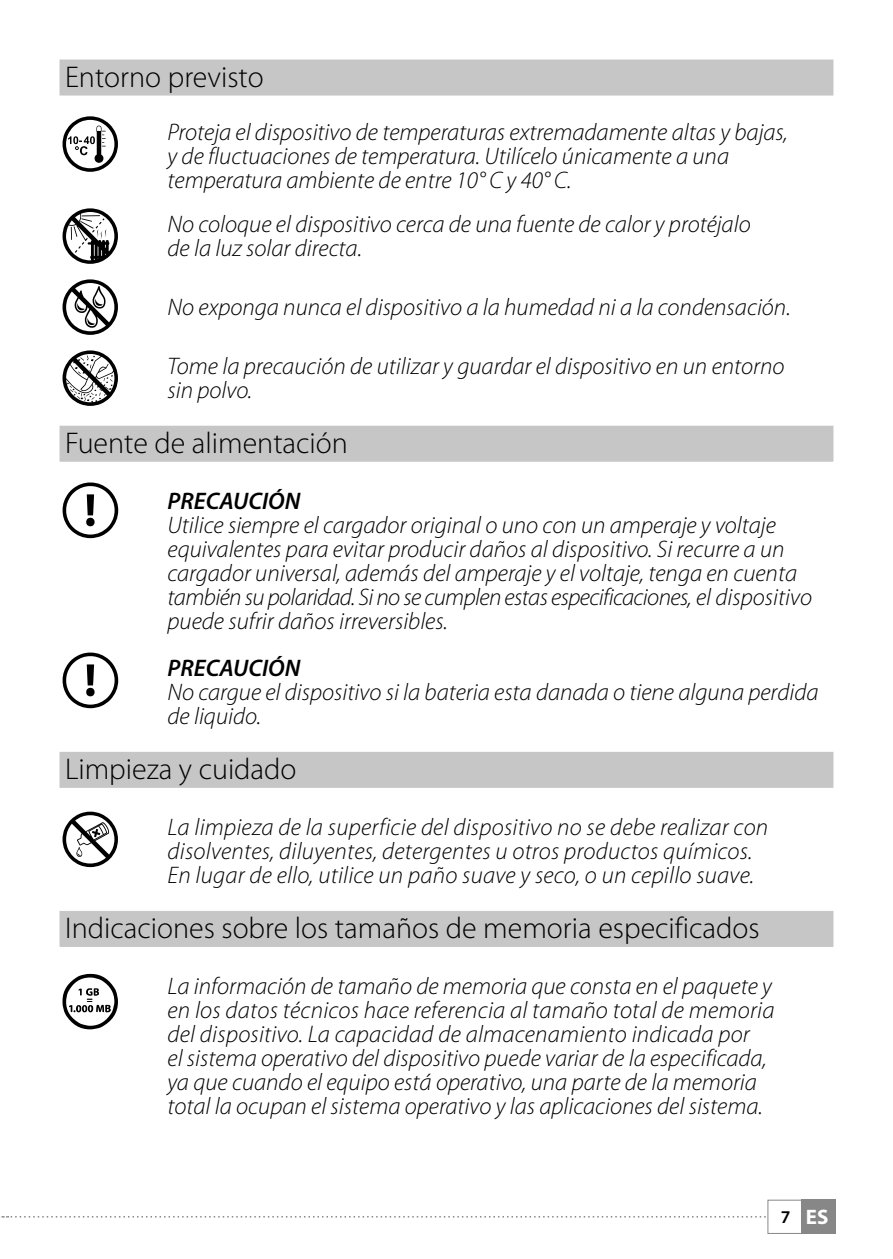
<style>
.page{position:relative;width:893px;height:1259px;background:#fff}
.page>*{position:absolute;margin:0;border:0;box-sizing:border-box;transform-origin:0 0}
.t1{font:300 30px "Myriad Pro";color:#000}
.t2{font:italic 300 24px/24px "Myriad Pro";color:#000}
.t3{font:italic 600 24px "Myriad Pro";color:#000}
.t4{font:700 21px "Myriad Pro";color:#fff}
.s1{font-weight:600;font-size:18px;color:#000}
</style>
<div class="page">
<div style="left:801px;top:1200px;width:35px;height:34px;background:#878787"></div>
<div style="left:767px;top:1199px;width:69px;height:34px;border:1px solid #878787"></div>
<svg style="left:1px;top:1216px;width:765px;height:1px"></svg>
<div style="left:60px;top:60px;width:773px;height:36px;background:#c6c6c6"></div>
<div style="left:60px;top:426px;width:773px;height:36px;background:#c6c6c6"></div>
<div style="left:60px;top:752px;width:773px;height:36px;background:#c6c6c6"></div>
<div style="left:60px;top:911px;width:773px;height:36px;background:#c6c6c6"></div>
<p class="t1" style="left:65px;top:61px;width:200px">Entorno previsto</p>
<p class="t2" style="left:168px;top:120px;width:622px">Proteja el dispositivo de temperaturas extremadamente altas y bajas, y de fluctuaciones de temperatura. Utilícelo únicamente a una temperatura ambiente de entre 10° C y 40° C.</p>
<p class="t2" style="left:168px;top:212px;width:585px">No coloque el dispositivo cerca de una fuente de calor y protéjalo de la luz solar directa.</p>
<p class="t2" style="left:168px;top:295px;width:625px">No exponga nunca el dispositivo a la humedad ni a la condensación.</p>
<p class="t2" style="left:168px;top:354px;width:618px">Tome la precaución de utilizar y guardar el dispositivo en un entorno sin polvo.</p>
<p class="t1" style="left:65px;top:427px;width:284px">Fuente de alimentación</p>
<p class="t3" style="left:168px;top:485px;width:134px">PRECAUCIÓN</p>
<p class="t2" style="left:168px;top:513px;width:646px">Utilice siempre el cargador original o uno con un amperaje y voltaje equivalentes para evitar producir daños al dispositivo. Si recurre a un cargador universal, además del amperaje y el voltaje, tenga en cuenta también su polaridad. Si no se cumplen estas especificaciones, el dispositivo puede sufrir daños irreversibles.</p>
<p class="t3" style="left:168px;top:652px;width:134px">PRECAUCIÓN</p>
<p class="t2" style="left:168px;top:680px;width:652px">No cargue el dispositivo si la bateria esta danada o tiene alguna perdida de liquido.</p>
<p class="t1" style="left:65px;top:753px;width:233px">Limpieza y cuidado</p>
<p class="t2" style="left:168px;top:815px;width:602px">La limpieza de la superficie del dispositivo no se debe realizar con disolventes, diluyentes, detergentes u otros productos químicos.<br>En lugar de ello, utilice un paño suave y seco, o un cepillo suave.</p>
<p class="t1" style="left:65px;top:912px;width:696px">Indicaciones sobre los tamaños de memoria especificados</p>
<p class="t2" style="left:168px;top:974px;width:608px">La información de tamaño de memoria que consta en el paquete y en los datos técnicos hace referencia al tamaño total de memoria del dispositivo. La capacidad de almacenamiento indicada por<br>el sistema operativo del dispositivo puede variar de la especificada, ya que cuando el equipo está operativo, una parte de la memoria total la ocupan el sistema operativo y las aplicaciones del sistema.</p>
<p class="t4" style="left:781px;top:1203px;width:49px"><span class="s1">7</span> ES</p>
</div>
